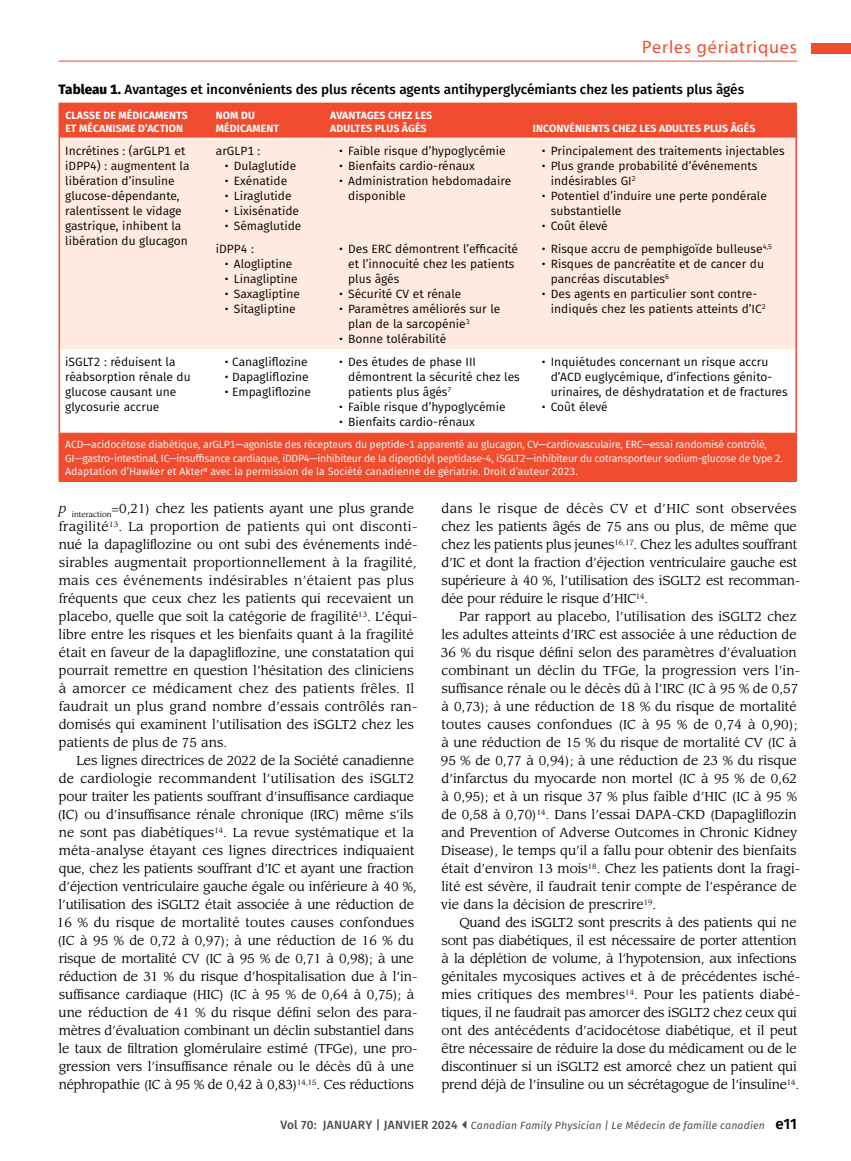
<style>
.page{position:relative;width:851px;height:1161px;background:#fff}
.page>*{position:absolute;margin:0;border:0;box-sizing:border-box;transform-origin:0 0}
.t1{font:18px "Myriad Pro";letter-spacing:.05em;color:#f04c2f}
.t2{font:500 13.5px "Fira Sans";color:#000}
.t3{font:12.75px/18px "Leawood Std";color:#000}
.t4{font:12px/15px "Fira Sans";color:#000}
.t5{font:10.5px/13.5px "Fira Sans";letter-spacing:-.015em;color:#fff}
.t6{font:700 10.5px/12.6px "Fira Sans";letter-spacing:.01em;color:#fff}
.t7{font:italic 10.5px "Fira Sans";letter-spacing:.015em;color:#4d4d4f}
.s1{font-weight:800}
.s2{font-style:italic}
.s3{font-weight:500;font-style:normal;font-size:12px}
.s4{font-weight:600;font-style:normal;font-size:15px;color:#000}
</style>
<div class="page">
<hr style="left:58px;top:61px;width:738px;height:1px;background:#f04c2f">
<div style="left:812px;top:44px;width:38px;height:10px;background:#f04c2f"></div>
<div style="left:60px;top:104px;width:735px;height:377px;background:#f04c2f"></div>
<div style="left:60px;top:138px;width:735px;height:211px;background:#feeae0"></div>
<svg style="left:60px;top:349px;width:735px;height:83px"></svg>
<hr style="left:58px;top:103px;width:152px;height:1px;background:#f04c2f">
<hr style="left:58px;top:104px;width:2px;height:34px;background:#f04c2f">
<hr style="left:210px;top:103px;width:114px;height:1px;background:#f04c2f">
<hr style="left:324px;top:103px;width:202px;height:1px;background:#f04c2f">
<hr style="left:526px;top:103px;width:270px;height:1px;background:#f04c2f">
<hr style="left:795px;top:104px;width:1px;height:34px;background:#f04c2f">
<hr style="left:795px;top:432px;width:1px;height:49px;background:#f04c2f">
<hr style="left:58px;top:138px;width:2px;height:98px;background:#f04c2f">
<hr style="left:58px;top:236px;width:2px;height:113px;background:#f04c2f">
<hr style="left:795px;top:138px;width:1px;height:98px;background:#f04c2f">
<hr style="left:795px;top:236px;width:1px;height:113px;background:#f04c2f">
<hr style="left:58px;top:349px;width:2px;height:83px;background:#f04c2f">
<hr style="left:795px;top:349px;width:1px;height:83px;background:#f04c2f">
<hr style="left:58px;top:432px;width:2px;height:49px;background:#f04c2f">
<hr style="left:58px;top:481px;width:152px;height:1px;background:#f04c2f">
<hr style="left:210px;top:481px;width:114px;height:1px;background:#f04c2f">
<hr style="left:324px;top:481px;width:202px;height:1px;background:#f04c2f">
<hr style="left:526px;top:481px;width:270px;height:1px;background:#f04c2f">
<h1 class="t1" style="left:642px;top:36px;width:156px">Perles gériatriques</h1>
<p class="t2" style="left:58px;top:78px;width:687px"><span class="s1">Tableau 1.</span> Avantages et inconvénients des plus récents agents antihyperglycémiants chez les patients plus âgés</p>
<p class="t6" style="left:65px;top:108px;width:124px">CLASSE DE MÉDICAMENTS<br>ET MÉCANISME D’ACTION</p>
<p class="t6" style="left:216px;top:108px;width:65px">NOM DU<br>MÉDICAMENT</p>
<p class="t6" style="left:330px;top:108px;width:103px">AVANTAGES CHEZ LES<br>ADULTES PLUS ÂGÉS</p>
<p class="t6" style="left:533px;top:121px;width:224px">INCONVÉNIENTS CHEZ LES ADULTES PLUS ÂGÉS</p>
<p class="t4" style="left:65px;top:143px;width:126px">Incrétines : (arGLP1 et iDPP4) : augmentent la libération d’insuline glucose-dépendante, ralentissent le vidage gastrique, inhibent la libération du glucagon</p>
<p class="t4" style="left:216px;top:143px;width:46px">arGLP1 :</p>
<p class="t4" style="left:339px;top:143px;width:168px">• Faible risque d’hypoglycémie</p>
<p class="t4" style="left:339px;top:158px;width:137px">• Bienfaits cardio-rénaux</p>
<p class="t4" style="left:348px;top:173px;width:164px;text-indent:-9px">• Administration hebdomadaire disponible</p>
<p class="t4" style="left:542px;top:143px;width:244px">• Principalement des traitements injectables</p>
<p class="t4" style="left:550px;top:158px;width:208px;text-indent:-9px">• Plus grande probabilité d’événements indésirables GI<sup>2</sup></p>
<p class="t4" style="left:550px;top:188px;width:217px;text-indent:-9px">• Potentiel d’induire une perte pondérale substantielle</p>
<p class="t4" style="left:542px;top:218px;width:67px">• Coût élevé</p>
<p class="t4" style="left:225px;top:158px;width:73px">• Dulaglutide</p>
<p class="t4" style="left:225px;top:173px;width:64px">• Exénatide</p>
<p class="t4" style="left:225px;top:188px;width:68px">• Liraglutide</p>
<p class="t4" style="left:225px;top:203px;width:76px">• Lixisénatide</p>
<p class="t4" style="left:225px;top:218px;width:78px">• Sémaglutide</p>
<p class="t4" style="left:348px;top:241px;width:171px;text-indent:-9px">• Des ERC démontrent l’efficacité et l’innocuité chez les patients plus âgés</p>
<p class="t4" style="left:339px;top:286px;width:124px">• Sécurité CV et rénale</p>
<p class="t4" style="left:348px;top:301px;width:154px;text-indent:-9px">• Paramètres améliorés sur le plan de la sarcopénie<sup>3</sup></p>
<p class="t4" style="left:339px;top:331px;width:108px">• Bonne tolérabilité</p>
<p class="t4" style="left:216px;top:241px;width:39px">iDPP4 :</p>
<p class="t4" style="left:225px;top:256px;width:69px">• Alogliptine</p>
<p class="t4" style="left:225px;top:271px;width:74px">• Linagliptine</p>
<p class="t4" style="left:225px;top:286px;width:77px">• Saxagliptine</p>
<p class="t4" style="left:225px;top:301px;width:72px">• Sitagliptine</p>
<p class="t4" style="left:542px;top:241px;width:232px">• Risque accru de pemphigoïde bulleuse<sup>4,5</sup></p>
<p class="t4" style="left:550px;top:256px;width:215px;text-indent:-9px">• Risques de pancréatite et de cancer du pancréas discutables<sup>6</sup></p>
<p class="t4" style="left:550px;top:286px;width:216px;text-indent:-9px">• Des agents en particulier sont contre&shy;indiqués chez les patients atteints d’IC<sup>2</sup></p>
<p class="t4" style="left:65px;top:354px;width:127px">iSGLT2 : réduisent la réabsorption rénale du glucose causant une glycosurie accrue</p>
<p class="t4" style="left:225px;top:354px;width:84px">• Canagliflozine</p>
<p class="t4" style="left:550px;top:354px;width:238px;text-indent:-9px">• Inquiétudes concernant un risque accru d’ACD euglycémique, d’infections génito&shy;urinaires, de déshydratation et de fractures</p>
<p class="t4" style="left:542px;top:399px;width:67px">• Coût élevé</p>
<p class="t5" style="left:65px;top:438px;width:719px">ACD—acidocétose diabétique, arGLP1—agoniste des récepteurs du peptide-1 apparenté au glucagon, CV—cardiovasculaire, ERC—essai randomisé contrôlé,<br>GI—gastro-intestinal, IC—insuffisance cardiaque, iDDP4—inhibiteur de la dipeptidyl peptidase-4, iSGLT2—inhibiteur du cotransporteur sodium-glucose de type 2.<br>Adaptation d’Hawker et Akter<sup>8</sup> avec la permission de la Société canadienne de gériatrie. Droit d’auteur 2023.</p>
<p class="t4" style="left:348px;top:354px;width:173px;text-indent:-9px">• Des études de phase III démontrent la sécurité chez les patients plus âgés<sup>7</sup></p>
<p class="t4" style="left:339px;top:399px;width:168px">• Faible risque d’hypoglycémie</p>
<p class="t4" style="left:339px;top:414px;width:137px">• Bienfaits cardio-rénaux</p>
<p class="t4" style="left:225px;top:369px;width:85px">• Dapagliflozine</p>
<p class="t4" style="left:225px;top:384px;width:88px">• Empagliflozine</p>
<p class="t3" style="left:59px;top:500px;width:360px"><span class="s2">p</span> <sub>interaction</sub>=0,21) chez les patients ayant une plus grande fragilité<sup>13</sup>. La proportion de patients qui ont disconti&shy;nué la dapagliflozine ou ont subi des événements indé&shy;sirables augmentait proportionnellement à la fragilité, mais ces événements indésirables n’étaient pas plus fréquents que ceux chez les patients qui recevaient un placebo, quelle que soit la catégorie de fragilité<sup>13</sup>. L’équi&shy;libre entre les risques et les bienfaits quant à la fragilité était en faveur de la dapagliflozine, une constatation qui pourrait remettre en question l’hésitation des cliniciens à amorcer ce médicament chez des patients frêles. Il faudrait un plus grand nombre d’essais contrôlés ran&shy;domisés qui examinent l’utilisation des iSGLT2 chez les patients de plus de 75 ans.</p>
<p class="t3" style="left:57px;top:752px;width:362px;text-indent:20px">Les lignes directrices de 2022 de la Société canadienne de cardiologie recommandent l’utilisation des iSGLT2 pour traiter les patients souffrant d’insuffisance cardiaque (IC) ou d’insuffisance rénale chronique (IRC) même s’ils ne sont pas diabétiques<sup>14</sup>. La revue systématique et la méta-analyse étayant ces lignes directrices indiquaient que, chez les patients souffrant d’IC et ayant une fraction d’éjection ventriculaire gauche égale ou inférieure à 40 %, l’utilisation des iSGLT2 était associée à une réduction de 16 % du risque de mortalité toutes causes confondues (IC à 95 % de 0,72 à 0,97); à une réduction de 16 % du risque de mortalité CV (IC à 95 % de 0,71 à 0,98); à une réduction de 31 % du risque d’hospitalisation due à l’in&shy;suffisance cardiaque (HIC) (IC à 95 % de 0,64 à 0,75); à une réduction de 41 % du risque défini selon des para&shy;mètres d’évaluation combinant un déclin substantiel dans le taux de filtration glomérulaire estimé (TFGe), une pro&shy;gression vers l’insuffisance rénale ou le décès dû à une néphropathie (IC à 95 % de 0,42 à 0,83)<sup>14,15</sup>. Ces réductions</p>
<p class="t3" style="left:441px;top:500px;width:360px">dans le risque de décès CV et d’HIC sont observées chez les patients âgés de 75 ans ou plus, de même que chez les patients plus jeunes<sup>16,17</sup>. Chez les adultes souffrant d’IC et dont la fraction d’éjection ventriculaire gauche est supérieure à 40 %, l’utilisation des iSGLT2 est recomman&shy;dée pour réduire le risque d’HIC<sup>14</sup>.</p>
<p class="t3" style="left:441px;top:608px;width:361px;text-indent:18px">Par rapport au placebo, l’utilisation des iSGLT2 chez les adultes atteints d’IRC est associée à une réduction de 36 % du risque défini selon des paramètres d’évaluation combinant un déclin du TFGe, la progression vers l’in&shy;suffisance rénale ou le décès dû à l’IRC (IC à 95 % de 0,57 à 0,73); à une réduction de 18 % du risque de mortalité toutes causes confondues (IC à 95 % de 0,74 à 0,90); à une réduction de 15 % du risque de mortalité CV (IC à 95 % de 0,77 à 0,94); à une réduction de 23 % du risque d’infarctus du myocarde non mortel (IC à 95 % de 0,62 à 0,95); et à un risque 37 % plus faible d’HIC (IC à 95 % de 0,58 à 0,70)<sup>14</sup>. Dans l’essai DAPA-CKD (Dapagliflozin and Prevention of Adverse Outcomes in Chronic Kidney Disease), le temps qu’il a fallu pour obtenir des bienfaits était d’environ 13 mois<sup>18</sup>. Chez les patients dont la fragi&shy;lité est sévère, il faudrait tenir compte de l’espérance de vie dans la décision de prescrire<sup>19</sup>.</p>
<p class="t3" style="left:441px;top:914px;width:360px;text-indent:18px">Quand des iSGLT2 sont prescrits à des patients qui ne sont pas diabétiques, il est nécessaire de porter attention à la déplétion de volume, à l’hypotension, aux infections génitales mycosiques actives et à de précédentes isché&shy;mies critiques des membres<sup>14</sup>. Pour les patients diabé&shy;tiques, il ne faudrait pas amorcer des iSGLT2 chez ceux qui ont des antécédents d’acidocétose diabétique, et il peut être nécessaire de réduire la dose du médicament ou de le discontinuer si un iSGLT2 est amorcé chez un patient qui prend déjà de l’insuline ou un sécrétagogue de l’insuline<sup>14</sup>.</p>
<p class="t7" style="left:280px;top:1117px;width:518px"><span class="s3">Vol 70: JANUARY | JANVIER 2024</span> Canadian Family Physician | Le Médecin de famille canadien <span class="s4">e11</span></p>
</div>
